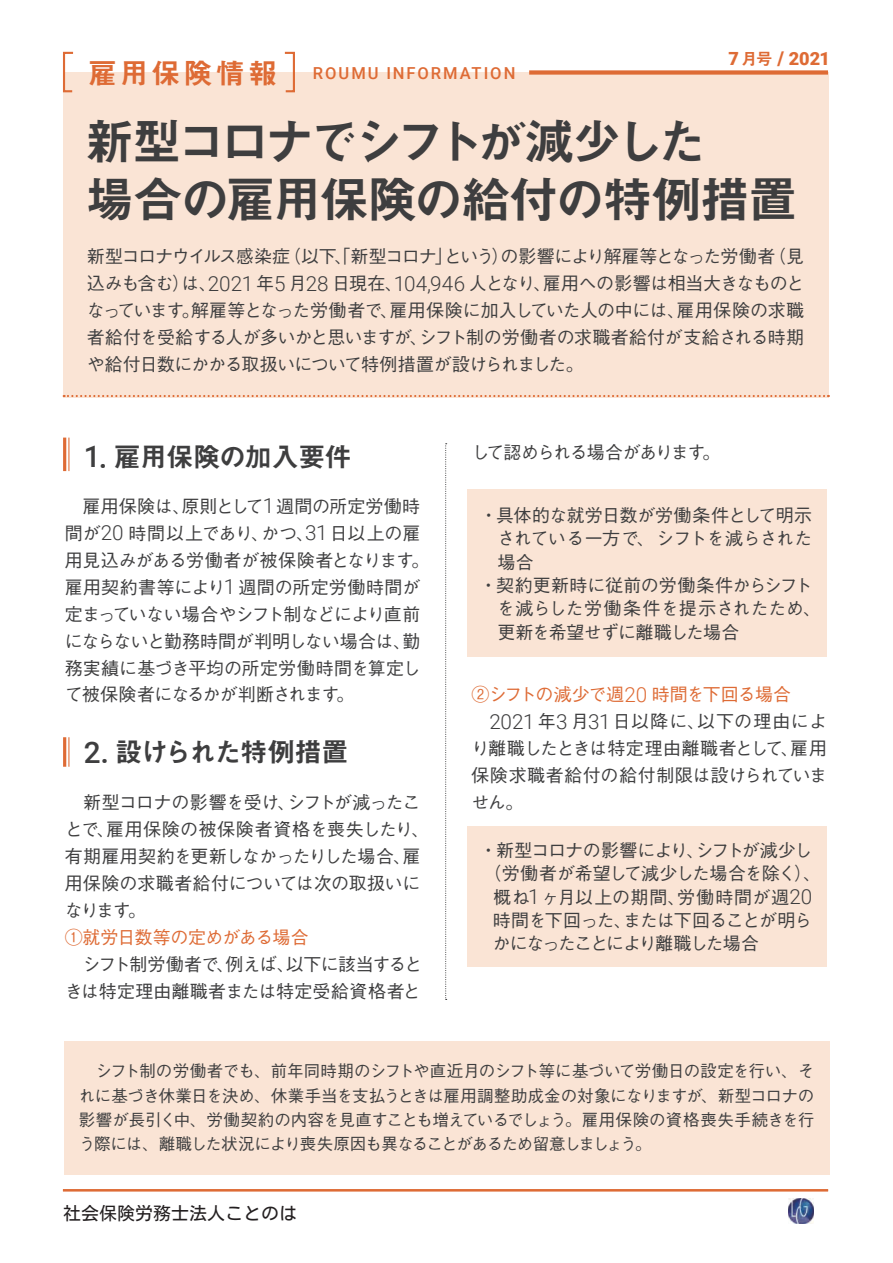
<style>
.page{position:relative;width:893px;height:1263px;background:#fff}
.page>*{position:absolute;margin:0;border:0;box-sizing:border-box;transform-origin:0 0}
.t1{font:49.5px/58.5px "Midashi Go Pr 6 N MB31 90 msp RKSJ H";letter-spacing:-.05em;color:#3e3e3f}
.t2{font:27px "Midashi Go Pr 6 N MB31 90 msp RKSJ H";letter-spacing:-.025em;color:#3e3e3f}
.t3{font:900 18.15px "Roboto";color:#de6b35}
.t4{font:18px/27px "Gothic BBB Pr 6 N Medium 90 msp RKSJ H";letter-spacing:-.02em;color:#3e3e3f}
.t5{font:18px "Gothic BBB Pr 6 N Medium 90 msp RKSJ H";letter-spacing:-.05em;color:#3e3e3f}
.t6{font:18px "Gothic BBB Pr 6 N Medium 90 msp RKSJ H";letter-spacing:-.04em;color:#de6b35}
.t7{font:18px "Gothic BBB Pr 6 N Medium 90 msp RKSJ H";letter-spacing:.055em;color:#3e3e3f}
.t8{font:18px "Gothic BBB Pr 6 N Medium 90 msp RKSJ H";letter-spacing:.01em;color:#3e3e3f}
.t9{font:18px "Gothic BBB Pr 6 N Medium 90 msp RKSJ H";letter-spacing:.04em;color:#3e3e3f}
.t10{font:18px "Gothic BBB Pr 6 N Medium 90 msp RKSJ H";color:#3e3e3f}
.t11{font:18px "Gothic BBB Pr 6 N Medium 90 msp RKSJ H";letter-spacing:-.095em;color:#3e3e3f}
.t12{font:18px "Gothic BBB Pr 6 N Medium 90 msp RKSJ H";letter-spacing:-.08em;color:#3e3e3f}
.t13{font:18px "Gothic BBB Pr 6 N Medium 90 msp RKSJ H";letter-spacing:-.04em;color:#3e3e3f}
.t14{font:18px "Motoya L Cedar W3 90 ms RKSJ H";color:#231f20}
.t15{font:16.5px/24.5px "Gothic BBB Pr 6 N Medium 90 msp RKSJ H";letter-spacing:-.065em;color:#3e3e3f;text-align:justify}
.t16{font:500 16.5px "Roboto";letter-spacing:.12em;color:#de6b35}
.s1{font-family:"Midashi Go Pr 6 N MB31 90 msp RKSJ H";font-weight:400;font-size:16.5px}
.s2{font-size:18.9px}
.s3{font-family:"Midashi Go Pr 6 N MB31 90 msp RKSJ H";font-weight:400;font-size:28.8px}
.s4{font-family:"Roboto";font-weight:300;font-size:20.7px}
.s5{font-family:"Roboto";font-weight:300;font-size:20.55px}
.s6{font-family:"Roboto";font-weight:500;font-size:29.7px}
.s7{font-family:"Roboto";font-weight:500;font-size:31.05px}
</style>
<div class="page">
<img style="left:788px;top:1198px;width:25px;height:26px">
<div style="left:63px;top:73px;width:765px;height:325px;background:#fae4d5"></div>
<svg style="left:64px;top:395px;width:765px;height:2px"></svg>
<div style="left:529px;top:70px;width:299px;height:5px;background:#de6b35"></div>
<svg style="left:63px;top:51px;width:12px;height:42px"></svg>
<svg style="left:283px;top:51px;width:13px;height:42px"></svg>
<hr style="left:63px;top:1189px;width:765px;height:2px;background:#de6b35">
<hr style="left:68px;top:438px;width:1px;height:33px;background:#de6b35">
<hr style="left:63px;top:438px;width:3px;height:33px;background:#de6b35">
<hr style="left:68px;top:737px;width:1px;height:30px;background:#de6b35">
<hr style="left:63px;top:737px;width:3px;height:30px;background:#de6b35">
<svg style="left:445px;top:443px;width:2px;height:557px"></svg>
<div style="left:468px;top:489px;width:359px;height:168px;background:#fae4d5"></div>
<div style="left:468px;top:826px;width:359px;height:141px;background:#fae4d5"></div>
<div style="left:64px;top:1041px;width:765px;height:133px;background:#fae4d5"></div>
<p class="t3" style="left:728px;top:49px;width:103px">7<span class="s1">月号</span> <span class="s2">/</span> 2021</p>
<p class="t16" style="left:88px;top:63px;width:429px"><span class="s3">雇用保険情報　</span>ROUMU INFORMATION</p>
<h1 class="t1" style="left:85px;top:119px;width:714px">新型コロナでシフトが減少した<br>場合の雇用保険の給付の特例措置</h1>
<p class="t4" style="left:87px;top:245px;width:719px;text-align:justify">新型コロナウイルス感染症（以下、「新型コロナ」という）の影響により解雇等となった労働者（見込みも含む）は、<span class="s4">2021</span> 年<span class="s4">5</span> 月<span class="s4">28</span> 日現在、<span class="s4">104</span><span class="s5">,</span><span class="s4">946</span> 人となり、雇用への影響は相当大きなものとなっています。解雇等となった労働者で、雇用保険に加入していた人の中には、雇用保険の求職者給付を受給する人が多いかと思いますが、シフト制の労働者の求職者給付が支給される時期や給付日数にかかる取扱いについて特例措置が設けられました。</p>
<h2 class="t2" style="left:84px;top:446px;width:269px"><span class="s6">1</span><span class="s7">.</span> 雇用保険の加入要件</h2>
<p class="t4" style="left:65px;top:495px;width:366px">　雇用保険は、原則として<span class="s4">1</span>週間の所定労働時間が<span class="s4">20</span> 時間以上であり、かつ、<span class="s4">31</span>日以上の雇用見込みがある労働者が被保険者となります。雇用契約書等により<span class="s4">1</span> 週間の所定労働時間が定まっていない場合やシフト制などにより直前にならないと勤務時間が判明しない場合は、勤務実績に基づき平均の所定労働時間を算定して被保険者になるかが判断されます。</p>
<h2 class="t2" style="left:84px;top:742px;width:266px"><span class="s6">2</span><span class="s7">.</span> 設けられた特例措置</h2>
<p class="t4" style="left:65px;top:792px;width:366px">　新型コロナの影響を受け、シフトが減ったことで、雇用保険の被保険者資格を喪失したり、有期雇用契約を更新しなかったりした場合、雇用保険の求職者給付については次の取扱いになります。</p>
<p class="t6" style="left:65px;top:931px;width:246px">①就労日数等の定めがある場合</p>
<p class="t4" style="left:65px;top:954px;width:359px">　シフト制労働者で、例えば、以下に該当するときは特定理由離職者または特定受給資格者と</p>
<p class="t12" style="left:471px;top:445px;width:251px">して認められる場合があります。</p>
<p class="t4" style="left:480px;top:504px;width:334px">・具体的な就労日数が労働条件として明示</p>
<p class="t4" style="left:497px;top:527px;width:317px">されている一方で、シフトを減らされた</p>
<p class="t4" style="left:497px;top:551px;width:38px">場合</p>
<p class="t4" style="left:479px;top:574px;width:334px">・契約更新時に従前の労働条件からシフト</p>
<p class="t10" style="left:497px;top:602px;width:326px">を減らした労働条件を提示されたため、</p>
<p class="t13" style="left:497px;top:625px;width:244px">更新を希望せずに離職した場合</p>
<p class="t6" style="left:471px;top:688px;width:321px">②シフトの減少で週<span class="s4">20</span> 時間を下回る場合</p>
<p class="t7" style="left:489px;top:715px;width:339px"><span class="s4">2021</span> 年<span class="s4">3</span> 月<span class="s4">31</span>日以降に、以下の理由によ</p>
<p class="t4" style="left:471px;top:738px;width:357px">り離職したときは特定理由離職者として、雇用</p>
<p class="t8" style="left:471px;top:769px;width:357px">保険求職者給付の給付制限は設けられていま</p>
<p class="t4" style="left:471px;top:792px;width:54px">せん。</p>
<p class="t5" style="left:479px;top:843px;width:334px">・新型コロナの影響により、シフトが減少し</p>
<p class="t4" style="left:483px;top:862px;width:339px">（労働者が希望して減少した場合を除く）、</p>
<p class="t9" style="left:493px;top:890px;width:320px">概ね<span class="s4">1</span>ヶ月以上の期間、労働時間が週<span class="s4">20</span></p>
<p class="t5" style="left:493px;top:914px;width:321px">時間を下回った、または下回ることが明ら</p>
<p class="t11" style="left:492px;top:937px;width:268px">かになったことにより離職した場合</p>
<p class="t15" style="left:79px;top:1061px;width:737px;text-indent:17px">シフト制の労働者でも、前年同時期のシフトや直近月のシフト等に基づいて労働日の設定を行い、それに基づき休業日を決め、休業手当を支払うときは雇用調整助成金の対象になりますが、新型コロナの影響が長引く中、労働契約の内容を見直すことも増えているでしょう。雇用保険の資格喪失手続きを行う際には、離職した状況により喪失原因も異なることがあるため留意しましょう。</p>
<p class="t14" style="left:63px;top:1204px;width:235px">社会保険労務士法人ことのは</p>
</div>
